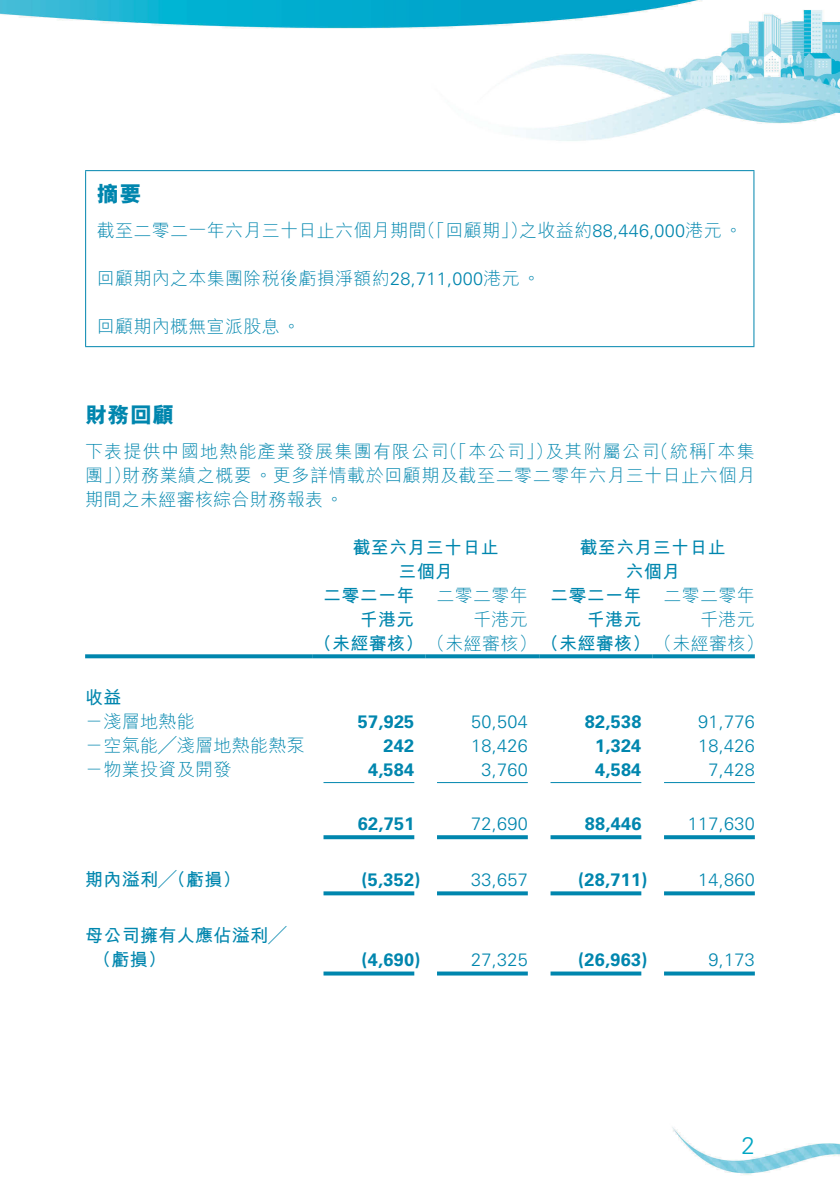
<style>
.page{position:relative;width:840px;height:1191px;background:#fff}
.page>*{position:absolute;margin:0;border:0;box-sizing:border-box;transform-origin:0 0}
.t1{font:300 24px "Univers LT Std";color:#00a6c3}
.t2{font:800 22px "M Hei HK";letter-spacing:.02em;color:#0086ae}
.t3{font:300 18px/24px "M Hei HK";letter-spacing:.015em;color:#0086ae}
.t4{font:700 18px/24px "M Hei HK";letter-spacing:.015em;color:#0086ae;text-align:center}
.t5{font:300 18px "Univers LT Std";letter-spacing:.015em;color:#0086ae}
.t6{font:700 18px "Univers LT Std";letter-spacing:.015em;color:#0086ae}
.s1{font-family:"M Hei HK"}
.s2{font-family:"Univers LT Std"}
.s3{font-weight:300}
</style>
<div class="page">
<img style="left:0;top:0;width:839px;height:141px">
<img style="left:672px;top:1127px;width:167px;height:48px">
<hr style="left:85px;top:170px;width:669px;height:1px;background:#0086ae">
<hr style="left:85px;top:171px;width:1px;height:175px;background:#0086ae">
<hr style="left:753px;top:171px;width:1px;height:175px;background:#0086ae">
<hr style="left:85px;top:346px;width:669px;height:1px;background:#0086ae">
<svg style="left:85px;top:654px;width:227px;height:4px"></svg>
<svg style="left:312px;top:654px;width:113px;height:4px"></svg>
<svg style="left:425px;top:654px;width:114px;height:4px"></svg>
<svg style="left:539px;top:654px;width:113px;height:4px"></svg>
<svg style="left:652px;top:654px;width:102px;height:4px"></svg>
<hr style="left:323px;top:782px;width:91px;height:1px;background:#0086ae">
<hr style="left:437px;top:782px;width:90px;height:1px;background:#0086ae">
<hr style="left:550px;top:782px;width:91px;height:1px;background:#0086ae">
<hr style="left:663px;top:782px;width:91px;height:1px;background:#0086ae">
<svg style="left:323px;top:835px;width:91px;height:4px"></svg>
<svg style="left:437px;top:835px;width:90px;height:4px"></svg>
<svg style="left:550px;top:835px;width:91px;height:4px"></svg>
<svg style="left:664px;top:835px;width:90px;height:4px"></svg>
<svg style="left:323px;top:891px;width:91px;height:4px"></svg>
<svg style="left:437px;top:891px;width:90px;height:4px"></svg>
<svg style="left:550px;top:891px;width:91px;height:4px"></svg>
<svg style="left:664px;top:891px;width:90px;height:4px"></svg>
<svg style="left:323px;top:971px;width:91px;height:4px"></svg>
<svg style="left:437px;top:971px;width:90px;height:4px"></svg>
<svg style="left:550px;top:971px;width:91px;height:4px"></svg>
<svg style="left:664px;top:971px;width:90px;height:4px"></svg>
<p class="t2" style="left:97px;top:179px;width:46px">摘要</p>
<p class="t3" style="left:417px;top:218px;width:111px">（「回顧期」）</p>
<p class="t5" style="left:519px;top:220px;width:225px"><span class="s1">之收益約</span>88,446,000<span class="s1">港元。</span></p>
<p class="t3" style="left:97px;top:218px;width:331px">截至二零二一年六月三十日止六個月期間</p>
<p class="t3" style="left:97px;top:266px;width:444px">回顧期內之本集團除稅後虧損淨額約<span class="s2">28,711,000</span>港元。</p>
<p class="t3" style="left:97px;top:314px;width:205px">回顧期內概無宣派股息。</p>
<p class="t2" style="left:85px;top:400px;width:91px">財務回顧</p>
<p class="t3" style="left:439px;top:438px;width:115px">（「本公司」）</p>
<p class="t3" style="left:650px;top:438px;width:58px">（統稱</p>
<p class="t3" style="left:545px;top:438px;width:115px">及其附屬公司</p>
<p class="t3" style="left:122px;top:438px;width:633px;text-indent:-37px">下表提供中國地熱能產業發展集團有限公司<br>財務業績之概要。更多詳情載於回顧期及截至二零二零年六月三十日止六個月</p>
<p class="t3" style="left:698px;top:438px;width:58px">「本集</p>
<p class="t3" style="left:85px;top:462px;width:260px">團」）<br>期間之未經審核綜合財務報表。</p>
<p class="t4" style="left:352px;top:534px;width:148px">截至六月三十日止三個月</p>
<p class="t4" style="left:579px;top:534px;width:148px">截至六月三十日止六個月</p>
<p class="t3" style="left:663px;top:582px;width:93px">二零二零年</p>
<p class="t3" style="left:436px;top:582px;width:93px">二零二零年</p>
<p class="t4" style="left:323px;top:582px;width:93px">二零二一年</p>
<p class="t4" style="left:549px;top:582px;width:93px">二零二一年</p>
<p class="t3" style="left:473px;top:606px;width:56px">千港元</p>
<p class="t3" style="left:699px;top:606px;width:56px">千港元</p>
<p class="t4" style="left:313px;top:606px;width:451px;text-align:left;text-indent:46px">千港元<br>（未經審核）<span class="s3">（未經審核）</span>（未經審核）<span class="s3">（未經審核(</span></p>
<p class="t4" style="left:586px;top:606px;width:56px">千港元</p>
<p class="t4" style="left:85px;top:684px;width:38px">收益</p>
<p class="t3" style="left:85px;top:708px;width:111px">－淺層地熱能</p>
<p class="t6" style="left:357px;top:711px;width:58px">57,925</p>
<p class="t5" style="left:471px;top:711px;width:58px">50,504</p>
<p class="t6" style="left:584px;top:711px;width:58px">82,538</p>
<p class="t5" style="left:697px;top:711px;width:58px">91,776</p>
<p class="t3" style="left:85px;top:732px;width:221px">－空氣能╱淺層地熱能熱泵</p>
<p class="t6" style="left:383px;top:735px;width:32px">242</p>
<p class="t5" style="left:471px;top:735px;width:58px">18,426</p>
<p class="t6" style="left:594px;top:735px;width:48px">1,324</p>
<p class="t5" style="left:697px;top:735px;width:58px">18,426</p>
<p class="t3" style="left:85px;top:756px;width:148px">－物業投資及開發</p>
<p class="t6" style="left:368px;top:759px;width:48px">4,584</p>
<p class="t5" style="left:481px;top:759px;width:48px">3,760</p>
<p class="t6" style="left:594px;top:759px;width:48px">4,584</p>
<p class="t5" style="left:708px;top:759px;width:48px">7,428</p>
<p class="t6" style="left:357px;top:813px;width:58px">62,751</p>
<p class="t5" style="left:471px;top:813px;width:58px">72,690</p>
<p class="t6" style="left:584px;top:813px;width:58px">88,446</p>
<p class="t5" style="left:687px;top:813px;width:68px">117,630</p>
<p class="t4" style="left:85px;top:866px;width:157px">期內溢利╱（虧損(</p>
<p class="t4" style="left:85px;top:922px;width:203px">母公司擁有人應佔溢利╱</p>
<p class="t6" style="left:361px;top:869px;width:60px">)5,352(</p>
<p class="t5" style="left:471px;top:869px;width:58px">33,657</p>
<p class="t6" style="left:578px;top:869px;width:71px">)28,711(</p>
<p class="t5" style="left:697px;top:869px;width:58px">14,860</p>
<p class="t4" style="left:93px;top:946px;width:74px">（虧損(</p>
<p class="t6" style="left:361px;top:949px;width:60px">)4,690(</p>
<p class="t5" style="left:471px;top:949px;width:58px">27,325</p>
<p class="t6" style="left:578px;top:949px;width:71px">)26,963(</p>
<p class="t5" style="left:708px;top:949px;width:48px">9,173</p>
<h1 class="t1" style="left:741px;top:1131px;width:15px">2</h1>
</div>
